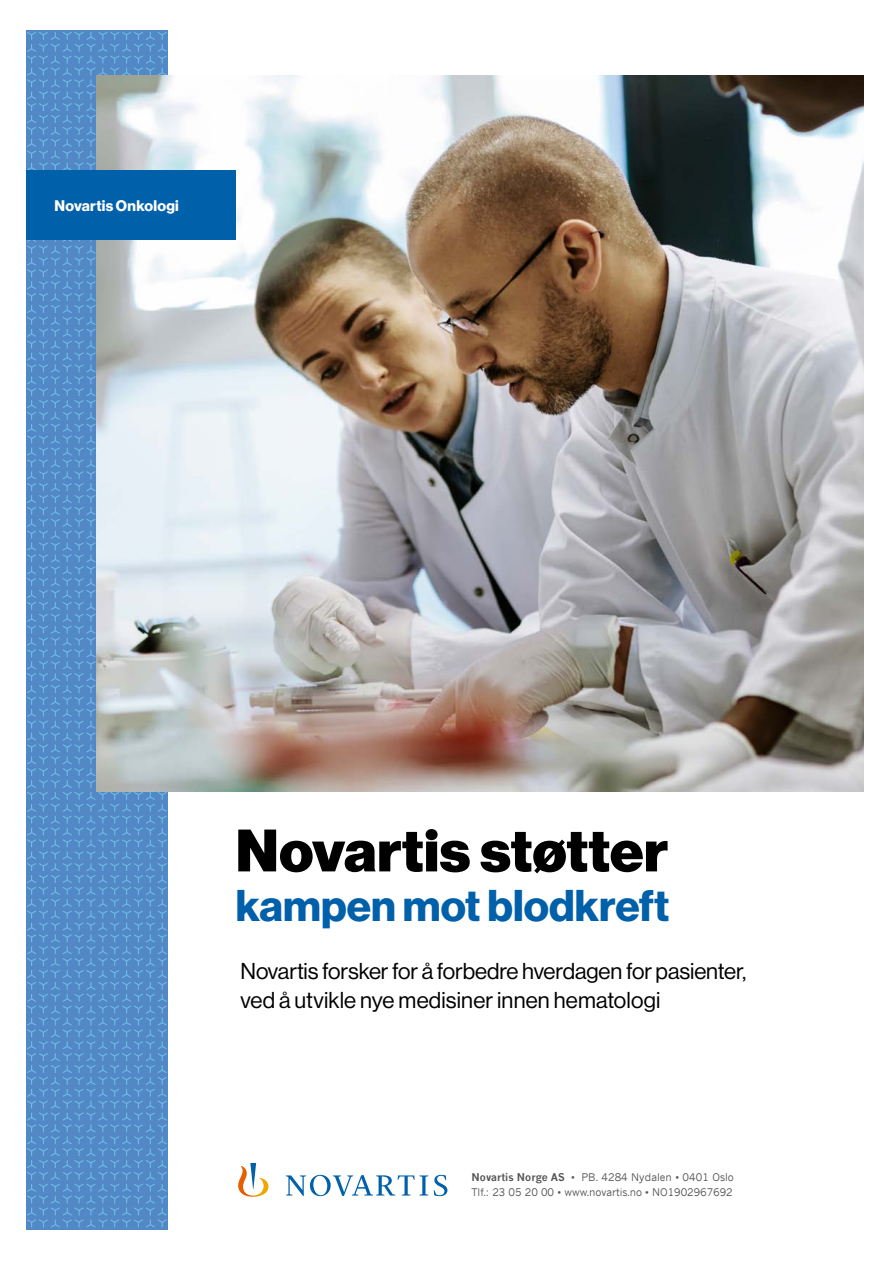
<style>
.page{position:relative;width:893px;height:1263px;background:#fff}
.page>*{position:absolute;margin:0;border:0;box-sizing:border-box;transform-origin:0 0}
.t1{font:900 58.5px "Volta Modern Display 95";letter-spacing:.005em;color:#000}
.t2{font:700 43.5px "Volta Modern Display 75";color:#0060aa}
.t3{font:22.5px/28.5px "Volta Modern Display 55 Roman";color:#000}
.t4{font:700 15px "Volta Modern Display 75";letter-spacing:.02em;color:#fff}
.t5{font:10.5px/15px "News Gothic";letter-spacing:-.005em;color:#565655}
.s1{font-weight:700}
</style>
<div class="page">
<svg style="left:26px;top:30px;width:141px;height:1199px;background:#558ec8"></svg>
<svg style="left:238px;top:1163px;width:209px;height:34px"></svg>
<img style="left:96px;top:75px;width:767px;height:716px">
<div style="left:26px;top:170px;width:210px;height:70px;background:#0060aa"></div>
<p class="t4" style="left:55px;top:197px;width:126px">Novartis Onkologi</p>
<h1 class="t1" style="left:236px;top:816px;width:434px">Novartis støtter</h1>
<h2 class="t2" style="left:236px;top:880px;width:435px">kampen mot blodkreft</h2>
<p class="t3" style="left:240px;top:957px;width:507px">Novartis forsker for å forbedre hverdagen for pasienter, ved å utvikle nye medisiner innen hematologi</p>
<p class="t5" style="left:472px;top:1169px;width:264px"><span class="s1">Novartis Norge AS</span> • PB. 4284 Nydalen • 0401 Oslo<br>Tlf.: 23 05 20 00 • www.novartis.no • NO1902967692</p>
</div>
